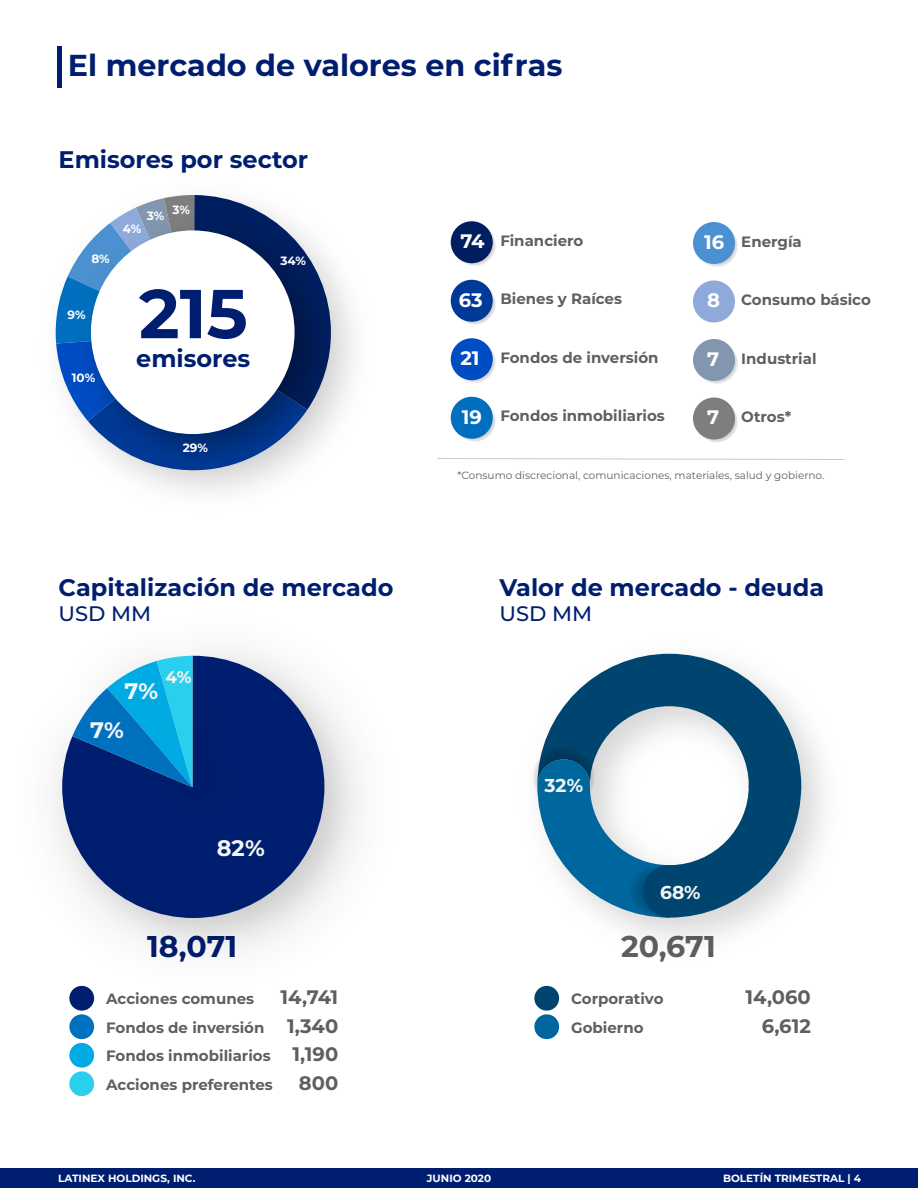
<style>
.page{position:relative;width:918px;height:1188px;background:#fff}
.page>*{position:absolute;margin:0;border:0;box-sizing:border-box;transform-origin:0 0}
.t1{font:700 69px "Montserrat";color:#001e6f}
.t2{font:700 30.15px "Montserrat";color:#001e6f}
.t3{font:700 30px "Montserrat";color:#001e6f}
.t4{font:700 30px "Montserrat";color:#5f5f5f}
.t5{font:700 24px "Montserrat";color:#001e6f}
.t6{font:700 22.5px "Montserrat";color:#f5f5f5}
.t7{font:500 21px "Montserrat";color:#001e6f}
.t8{font:700 19.5px "Montserrat";color:#5f5f5f}
.t9{font:700 19.5px "Montserrat";color:#fff}
.t10{font:700 18.6px "Montserrat";color:#f5f5f5}
.t11{font:700 16.8px "Montserrat";color:#f5f5f5}
.t12{font:700 15px/28.5px "Montserrat";color:#5f5f5f}
.t13{font:700 12px "Montserrat";color:#fff}
.t14{font:500 12px "Montserrat";color:#fff}
.t15{font:10.5px "Montserrat";color:#5f5f5f}
.t16{font:700 10.5px "Montserrat";color:#fff}
.s1{font-size:19.5px}
</style>
<div class="page">
<div style="left:57px;top:46px;width:5px;height:42px;background:#001e6f"></div>
<svg style="left:56px;top:195px;width:181px;height:182px"></svg>
<img style="left:63px;top:202px;width:287px;height:287px">
<div style="left:91px;top:230px;width:204px;height:204px;background:#fff;border-radius:50%"></div>
<svg style="left:69px;top:986px;width:25px;height:25px"></svg>
<div style="left:69px;top:1014px;width:25px;height:25px;background:#0071bf;border-radius:50%"></div>
<div style="left:534px;top:1014px;width:25px;height:25px;background:#00679e;border-radius:50%"></div>
<div style="left:534px;top:986px;width:25px;height:25px;background:#00456f;border-radius:50%"></div>
<div style="left:69px;top:1043px;width:25px;height:25px;background:#00abe4;border-radius:50%"></div>
<div style="left:69px;top:1071px;width:25px;height:25px;background:#29cfec;border-radius:50%"></div>
<svg style="left:454px;top:224px;width:42px;height:42px"></svg>
<svg style="left:454px;top:283px;width:42px;height:42px"></svg>
<svg style="left:454px;top:341px;width:42px;height:42px"></svg>
<svg style="left:454px;top:400px;width:42px;height:42px"></svg>
<svg style="left:696px;top:225px;width:42px;height:42px"></svg>
<svg style="left:696px;top:342px;width:42px;height:42px"></svg>
<svg style="left:696px;top:400px;width:42px;height:42px"></svg>
<div style="left:451px;top:221px;width:42px;height:42px;background:#001f60;border-radius:50%"></div>
<div style="left:451px;top:280px;width:42px;height:42px;background:#003a98;border-radius:50%"></div>
<div style="left:451px;top:338px;width:42px;height:42px;background:#004cc2;border-radius:50%"></div>
<div style="left:451px;top:397px;width:42px;height:42px;background:#006fbf;border-radius:50%"></div>
<div style="left:693px;top:222px;width:42px;height:42px;background:#4b91d1;border-radius:50%"></div>
<div style="left:693px;top:280px;width:42px;height:42px;background:#8eaadb;border-radius:50%"></div>
<div style="left:693px;top:339px;width:42px;height:42px;background:#8296af;border-radius:50%"></div>
<div style="left:693px;top:398px;width:42px;height:42px;background:#7e7e7e;border-radius:50%"></div>
<svg style="left:437px;top:458px;width:408px;height:2px"></svg>
<div style="left:533px;top:746px;width:62px;height:62px;background:#e6e6e6;border-radius:50%"></div>
<svg style="left:537px;top:654px;width:264px;height:264px"></svg>
<div style="left:0;top:1168px;width:918px;height:20px;background:#001e6f"></div>
<svg style="left:62px;top:656px;width:262px;height:262px;fill:#001e6f"></svg>
<img style="left:80px;top:633px;width:168px;height:209px">
<svg style="left:72px;top:656px;width:120px;height:131px"></svg>
<h2 class="t2" style="left:68px;top:44px;width:496px">El mercado de valores en cifras</h2>
<h3 class="t5" style="left:59px;top:142px;width:251px">Emisores por sector</h3>
<p class="t13" style="left:91px;top:250px;width:20px">8%</p>
<p class="t13" style="left:67px;top:306px;width:20px">9%</p>
<p class="t13" style="left:72px;top:369px;width:25px">10%</p>
<p class="t13" style="left:172px;top:201px;width:19px">3%</p>
<p class="t13" style="left:147px;top:207px;width:19px">3%</p>
<p class="t14" style="left:145px;top:213px;width:23px">12%</p>
<p class="t13" style="left:123px;top:220px;width:20px">4%</p>
<h1 class="t1" style="left:139px;top:264px;width:110px">215</h1>
<h3 class="t5" style="left:136px;top:341px;width:116px">emisores</h3>
<p class="t14" style="left:273px;top:246px;width:23px">12%</p>
<p class="t13" style="left:280px;top:252px;width:27px">34%</p>
<p class="t13" style="left:183px;top:439px;width:27px">29%</p>
<h3 class="t5" style="left:59px;top:570px;width:336px">Capitalización de mercado</h3>
<h3 class="t7" style="left:59px;top:599px;width:94px">USD MM</h3>
<h3 class="t6" style="left:124px;top:674px;width:35px">7%</h3>
<p class="t11" style="left:166px;top:665px;width:27px">4%</p>
<h3 class="t6" style="left:90px;top:714px;width:35px">7%</h3>
<h3 class="t6" style="left:217px;top:832px;width:49px">82%</h3>
<h3 class="t9" style="left:460px;top:227px;width:26px">74</h3>
<p class="t12" style="left:500px;top:225px;width:85px">Financiero</p>
<h3 class="t9" style="left:704px;top:228px;width:22px">16</h3>
<p class="t12" style="left:741px;top:226px;width:62px">Energía</p>
<h3 class="t9" style="left:459px;top:286px;width:25px">63</h3>
<p class="t12" style="left:500px;top:284px;width:123px">Bienes y Raíces</p>
<h3 class="t9" style="left:707px;top:286px;width:14px">8</h3>
<p class="t12" style="left:741px;top:285px;width:131px">Consumo básico</p>
<h3 class="t9" style="left:460px;top:344px;width:21px">21</h3>
<p class="t12" style="left:500px;top:342px;width:160px">Fondos de inversión</p>
<h3 class="t9" style="left:707px;top:345px;width:14px">7</h3>
<p class="t12" style="left:741px;top:343px;width:77px">Industrial</p>
<h3 class="t9" style="left:462px;top:403px;width:22px">19</h3>
<p class="t12" style="left:500px;top:401px;width:166px">Fondos inmobiliarios</p>
<h3 class="t9" style="left:707px;top:403px;width:14px">7</h3>
<p class="t12" style="left:741px;top:402px;width:51px">Otros*</p>
<p class="t15" style="left:457px;top:468px;width:368px">*Consumo discrecional, comunicaciones, materiales, salud y gobierno.</p>
<h3 class="t5" style="left:500px;top:570px;width:326px">Valor de mercado - deuda</h3>
<h3 class="t7" style="left:500px;top:599px;width:94px">USD MM</h3>
<p class="t10" style="left:545px;top:772px;width:40px">32%</p>
<p class="t10" style="left:660px;top:879px;width:42px">68%</p>
<h3 class="t3" style="left:147px;top:925px;width:92px">18,071</h3>
<h3 class="t4" style="left:621px;top:925px;width:96px">20,671</h3>
<h3 class="t8" style="left:281px;top:983px;width:59px">14,741</h3>
<p class="t12" style="left:571px;top:984px;width:94px">Corporativo</p>
<h3 class="t8" style="left:746px;top:983px;width:67px">14,060</h3>
<p class="t12" style="left:106px;top:984px;width:234px">Acciones comunes<br>Fondos de inversión <span class="s1">1,340</span></p>
<p class="t12" style="left:571px;top:1012px;width:74px">Gobierno</p>
<h3 class="t8" style="left:762px;top:1012px;width:51px">6,612</h3>
<p class="t12" style="left:106px;top:1041px;width:234px">Fondos inmobiliarios <span class="s1">1,190<br></span>Acciones preferentes</p>
<h3 class="t8" style="left:299px;top:1069px;width:41px">800</h3>
<p class="t16" style="left:58px;top:1171px;width:139px">LATINEX HOLDINGS, INC.</p>
<p class="t16" style="left:427px;top:1171px;width:66px">JUNIO 2020</p>
<p class="t16" style="left:723px;top:1171px;width:140px">BOLETÍN TRIMESTRAL | 4</p>
</div>
